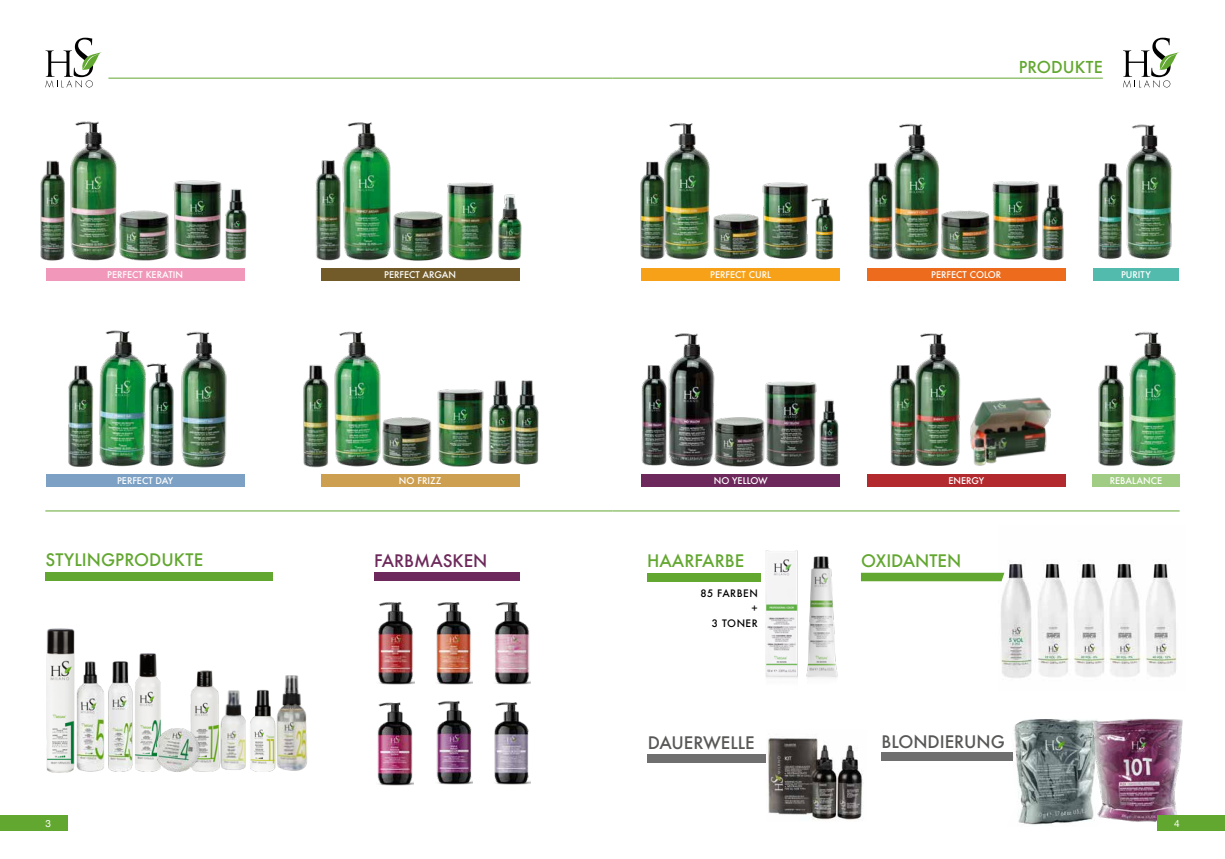
<style>
.page{position:relative;width:1225px;height:859px;background:#fff}
.page>*{position:absolute;margin:0;border:0;box-sizing:border-box;transform-origin:0 0}
.t1{font:500 16.8px "Futura";color:#62a730}
.t2{font:500 16.8px "Futura";color:#575756}
.t3{font:500 16.8px "Futura";color:#6d295b}
.t4{font:500 16px "Futura";color:#62a730}
.t5{font:500 10px/15px "Futura";letter-spacing:.05em;color:#000;text-align:right}
.t6{font:10px "Helvetica Neue";color:#fff}
.t7{font:500 9px "Futura";color:#fff}
</style>
<div class="page">
<img style="left:1013px;top:719px;width:72px;height:106px">
<img style="left:1085px;top:718px;width:98px;height:104px">
<img style="left:277px;top:675px;width:30px;height:96px">
<hr style="left:108px;top:78px;width:504px;height:1px;background:#62a730">
<hr style="left:45px;top:511px;width:567px;height:1px;background:#62a730">
<hr style="left:612px;top:78px;width:490px;height:1px;background:#62a730">
<hr style="left:612px;top:511px;width:567px;height:1px;background:#62a730">
<svg style="left:45px;top:38px;width:57px;height:50px"></svg>
<svg style="left:1123px;top:38px;width:56px;height:50px"></svg>
<div style="left:0;top:815px;width:67px;height:16px;background:#62a730"></div>
<div style="left:1157px;top:815px;width:68px;height:16px;background:#62a730"></div>
<img style="left:40px;top:160px;width:25px;height:101px">
<img style="left:234px;top:189px;width:13px;height:71px">
<img style="left:832px;top:400px;width:7px;height:67px">
<img style="left:819px;top:198px;width:15px;height:62px">
<img style="left:1049px;top:184px;width:15px;height:76px">
<img style="left:515px;top:380px;width:24px;height:85px">
<img style="left:490px;top:380px;width:25px;height:84px">
<img style="left:516px;top:208px;width:6px;height:52px">
<img style="left:121px;top:210px;width:40px;height:51px">
<img style="left:161px;top:180px;width:73px;height:80px">
<img style="left:765px;top:381px;width:67px;height:86px">
<img style="left:762px;top:182px;width:57px;height:77px">
<img style="left:992px;top:181px;width:57px;height:79px">
<img style="left:447px;top:182px;width:69px;height:79px">
<img style="left:437px;top:389px;width:53px;height:78px">
<img style="left:70px;top:121px;width:51px;height:140px">
<img style="left:315px;top:160px;width:25px;height:101px">
<img style="left:394px;top:208px;width:55px;height:53px">
<img style="left:340px;top:122px;width:54px;height:139px">
<img style="left:640px;top:161px;width:23px;height:99px">
<img style="left:716px;top:201px;width:61px;height:59px">
<img style="left:663px;top:123px;width:53px;height:137px">
<img style="left:868px;top:162px;width:24px;height:98px">
<img style="left:945px;top:210px;width:50px;height:50px">
<img style="left:892px;top:123px;width:53px;height:137px">
<div style="left:46px;top:268px;width:198px;height:13px;background:#f197b9"></div>
<div style="left:867px;top:268px;width:198px;height:13px;background:#ed6b1c"></div>
<img style="left:1098px;top:163px;width:25px;height:96px">
<img style="left:1126px;top:124px;width:47px;height:136px">
<div style="left:1093px;top:268px;width:85px;height:13px;background:#53bbad"></div>
<div style="left:321px;top:268px;width:198px;height:13px;background:#725b29"></div>
<div style="left:641px;top:268px;width:199px;height:13px;background:#f6a118"></div>
<img style="left:641px;top:365px;width:26px;height:101px">
<img style="left:719px;top:416px;width:57px;height:51px">
<img style="left:668px;top:333px;width:51px;height:134px">
<div style="left:641px;top:474px;width:199px;height:13px;background:#6d295b"></div>
<img style="left:1098px;top:365px;width:26px;height:101px">
<img style="left:1129px;top:332px;width:47px;height:135px">
<div style="left:1092px;top:474px;width:87px;height:13px;background:#a1cc84"></div>
<div style="left:46px;top:474px;width:198px;height:13px;background:#7ca1c4"></div>
<div style="left:45px;top:573px;width:228px;height:8px;background:#62a730"></div>
<div style="left:647px;top:573px;width:114px;height:8px;background:#62a730"></div>
<div style="left:647px;top:754px;width:131px;height:9px;background:#706f6f"></div>
<img style="left:68px;top:365px;width:26px;height:101px">
<img style="left:147px;top:363px;width:27px;height:104px">
<img style="left:99px;top:330px;width:48px;height:137px">
<img style="left:181px;top:331px;width:46px;height:137px">
<div style="left:321px;top:474px;width:198px;height:13px;background:#cd9f51"></div>
<img style="left:303px;top:365px;width:26px;height:103px">
<img style="left:383px;top:416px;width:57px;height:51px">
<img style="left:334px;top:331px;width:49px;height:136px">
<div style="left:867px;top:474px;width:198px;height:13px;background:#b32a2e"></div>
<img style="left:890px;top:365px;width:23px;height:102px">
<img style="left:913px;top:333px;width:48px;height:133px">
<img style="left:957px;top:397px;width:94px;height:69px">
<img style="left:766px;top:738px;width:97px;height:83px">
<img style="left:998px;top:563px;width:179px;height:115px">
<img style="left:754px;top:550px;width:84px;height:129px">
<img style="left:46px;top:628px;width:29px;height:145px">
<img style="left:143px;top:653px;width:18px;height:119px">
<img style="left:76px;top:661px;width:28px;height:110px">
<img style="left:220px;top:690px;width:26px;height:80px">
<img style="left:108px;top:653px;width:35px;height:119px">
<img style="left:190px;top:670px;width:30px;height:102px">
<img style="left:250px;top:689px;width:27px;height:83px">
<img style="left:157px;top:721px;width:53px;height:51px">
<svg style="left:861px;top:573px;width:143px;height:8px"></svg>
<div style="left:881px;top:752px;width:132px;height:9px;background:#706f6f"></div>
<div style="left:374px;top:573px;width:145px;height:8px;background:#6d295b"></div>
<img style="left:377px;top:602px;width:37px;height:184px">
<img style="left:436px;top:602px;width:37px;height:183px">
<img style="left:494px;top:602px;width:36px;height:183px">
<h2 class="t4" style="left:1019px;top:56px;width:85px">PRODUKTE</h2>
<p class="t7" style="left:107px;top:268px;width:77px">PERFECT KERATIN</p>
<p class="t7" style="left:384px;top:268px;width:73px">PERFECT ARGAN</p>
<p class="t7" style="left:710px;top:268px;width:62px">PERFECT CURL</p>
<p class="t7" style="left:931px;top:268px;width:71px">PERFECT COLOR</p>
<p class="t7" style="left:1121px;top:268px;width:31px">PURITY</p>
<p class="t7" style="left:117px;top:475px;width:58px">PERFECT DAY</p>
<p class="t7" style="left:399px;top:475px;width:44px">NO FRIZZ</p>
<p class="t7" style="left:713px;top:475px;width:55px">NO YELLOW</p>
<p class="t7" style="left:948px;top:475px;width:37px">ENERGY</p>
<p class="t7" style="left:1109px;top:475px;width:54px">REBALANCE</p>
<h1 class="t1" style="left:45px;top:549px;width:41px">STYLINGPRODUKTE</h1>
<h1 class="t1" style="left:647px;top:549px;width:96px">HAARFARBE</h1>
<h1 class="t1" style="left:861px;top:549px;width:66px">OXIDANTEN</h1>
<h1 class="t3" style="left:374px;top:549px;width:81px">FARBMASKEN</h1>
<p class="t5" style="left:700px;top:586px;width:59px">85 FARBEN +<br>3 TONER</p>
<h1 class="t2" style="left:648px;top:731px;width:35px">DAUER</h1>
<h1 class="t2" style="left:703px;top:731px;width:27px">WELLE</h1>
<h1 class="t2" style="left:881px;top:730px;width:23px">BLONDIERUNG</h1>
<p class="t6" style="left:45px;top:816px;width:7px">3</p>
<p class="t6" style="left:1174px;top:816px;width:7px">4</p>
</div>
